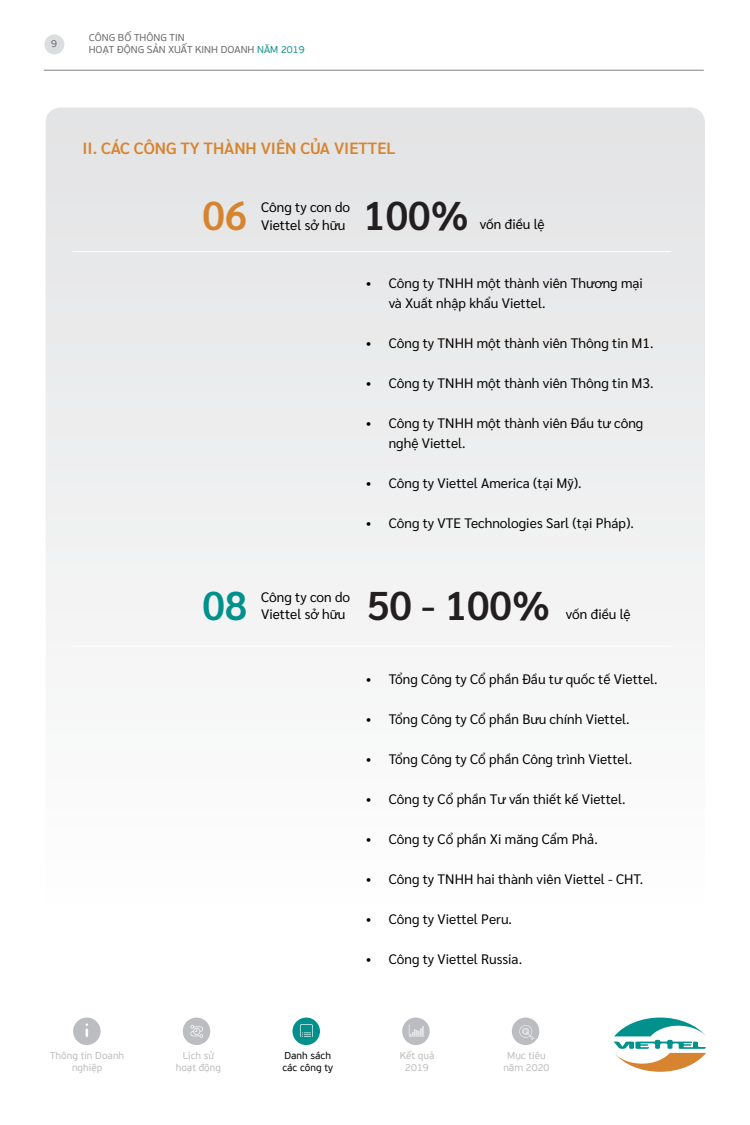
<style>
.page{position:relative;width:750px;height:1125px;background:#fff}
.page>*{position:absolute;margin:0;border:0;box-sizing:border-box;transform-origin:0 0}
.t1{font:600 40.12px "Sarabun";color:#231f20}
.t2{font:600 40.12px "Sarabun";color:#d6842f}
.t3{font:600 40.12px "Sarabun";color:#00918d}
.t4{font:600 16.25px "Sarabun";color:#d6842f}
.t5{font:13.75px/20px "Sarabun";color:#040503}
.t6{font:13.75px/17.5px "Sarabun";color:#000}
.t7{font:10px/12.5px "FS PF Beau Sans Pro";color:#bdbebe;text-align:center}
.t8{font:10px/12px "FS PF Beau Sans Pro";color:#6c6d70}
.t9{font:10px "FS PF Beau Sans Pro";color:#040503}
.s1{color:#19928d}
</style>
<div class="page">
<div style="left:46px;top:108px;width:659px;height:871px;background:linear-gradient(to right,#f1f2f2,#f1f2f2);border-radius:15px"></div>
<hr style="left:72px;top:251px;width:599px;height:1px;background:#fff">
<hr style="left:72px;top:646px;width:599px;height:1px;background:#fff">
<div style="left:44px;top:34px;width:20px;height:20px;background:#dcdddf;border-radius:50%"></div>
<hr style="left:44px;top:70px;width:660px;height:1px;background:#808285">
<div style="left:73px;top:1018px;width:28px;height:27px;background:#bcbdc0;border-radius:50%"></div>
<svg style="left:86px;top:1023px;width:2px;height:13px"></svg>
<div style="left:402px;top:1018px;width:28px;height:27px;background:#bcbdc0;border-radius:50%"></div>
<svg style="left:409px;top:1025px;width:15px;height:12px"></svg>
<svg style="left:614px;top:1018px;width:92px;height:54px"></svg>
<div style="left:183px;top:1018px;width:27px;height:27px;background:#bcbdc0;border-radius:50%"></div>
<svg style="left:190px;top:1025px;width:13px;height:13px"></svg>
<div style="left:512px;top:1018px;width:27px;height:27px;background:#bcbdc0;border-radius:50%"></div>
<svg style="left:519px;top:1025px;width:15px;height:15px"></svg>
<div style="left:292px;top:1018px;width:28px;height:27px;background:#00918d;border-radius:50%"></div>
<svg style="left:300px;top:1024px;width:13px;height:13px"></svg>
<p class="t8" style="left:51px;top:37px;width:7px">9</p>
<p class="t8" style="left:89px;top:31px;width:217px">CÔNG BỐ THÔNG TIN<br>HOẠT ĐỘNG SẢN XUẤT KINH DOANH <span class="s1">NĂM 2019</span></p>
<p class="t4" style="left:82px;top:138px;width:315px">II. CÁC CÔNG TY THÀNH VIÊN CỦA VIETTEL</p>
<p class="t2" style="left:202px;top:193px;width:46px">06</p>
<p class="t1" style="left:363px;top:193px;width:107px">100%</p>
<p class="t6" style="left:261px;top:199px;width:90px">Công ty con do<br>Viettel sở hữu</p>
<p class="t6" style="left:480px;top:216px;width:66px">vốn điều lệ</p>
<p class="t5" style="left:389px;top:273px;width:256px;text-indent:-22px">• Công ty TNHH một thành viên Thương mại và Xuất nhập khẩu Viettel.</p>
<p class="t5" style="left:366px;top:333px;width:289px">• Công ty TNHH một thành viên Thông tin M1.</p>
<p class="t5" style="left:366px;top:373px;width:289px">• Công ty TNHH một thành viên Thông tin M3.</p>
<p class="t5" style="left:389px;top:413px;width:256px;text-indent:-22px">• Công ty TNHH một thành viên Đầu tư công nghệ Viettel.</p>
<p class="t5" style="left:366px;top:473px;width:217px">• Công ty Viettel America (tại Mỹ).</p>
<p class="t5" style="left:366px;top:513px;width:269px">• Công ty VTE Technologies Sarl (tại Pháp).</p>
<p class="t6" style="left:261px;top:588px;width:90px">Công ty con do<br>Viettel sở hữu</p>
<p class="t3" style="left:202px;top:583px;width:46px">08</p>
<p class="t1" style="left:367px;top:583px;width:185px">50 - 100%</p>
<p class="t6" style="left:566px;top:605px;width:66px">vốn điều lệ</p>
<p class="t5" style="left:366px;top:669px;width:293px">• Tổng Công ty Cổ phần Đầu tư quốc tế Viettel.</p>
<p class="t5" style="left:366px;top:709px;width:265px">• Tổng Công ty Cổ phần Bưu chính Viettel.</p>
<p class="t5" style="left:366px;top:749px;width:267px">• Tổng Công ty Cổ phần Công trình Viettel.</p>
<p class="t5" style="left:366px;top:789px;width:261px">• Công ty Cổ phần Tư vấn thiết kế Viettel.</p>
<p class="t5" style="left:366px;top:829px;width:233px">• Công ty Cổ phần Xi măng Cẩm Phả.</p>
<p class="t5" style="left:366px;top:869px;width:279px">• Công ty TNHH hai thành viên Viettel - CHT.</p>
<p class="t5" style="left:366px;top:909px;width:147px">• Công ty Viettel Peru.</p>
<p class="t5" style="left:366px;top:949px;width:157px">• Công ty Viettel Russia.</p>
<p class="t7" style="left:50px;top:1049px;width:76px">Thông tin Doanh nghiệp</p>
<p class="t7" style="left:176px;top:1049px;width:47px">Lịch sử hoạt động</p>
<p class="t7" style="left:400px;top:1049px;width:36px">Kết quả<br>2019</p>
<p class="t7" style="left:503px;top:1049px;width:48px">Mục tiêu năm 2020</p>
<p class="t9" style="left:284px;top:1048px;width:48px">Danh sách</p>
<p class="t9" style="left:282px;top:1061px;width:52px">các công ty</p>
</div>
